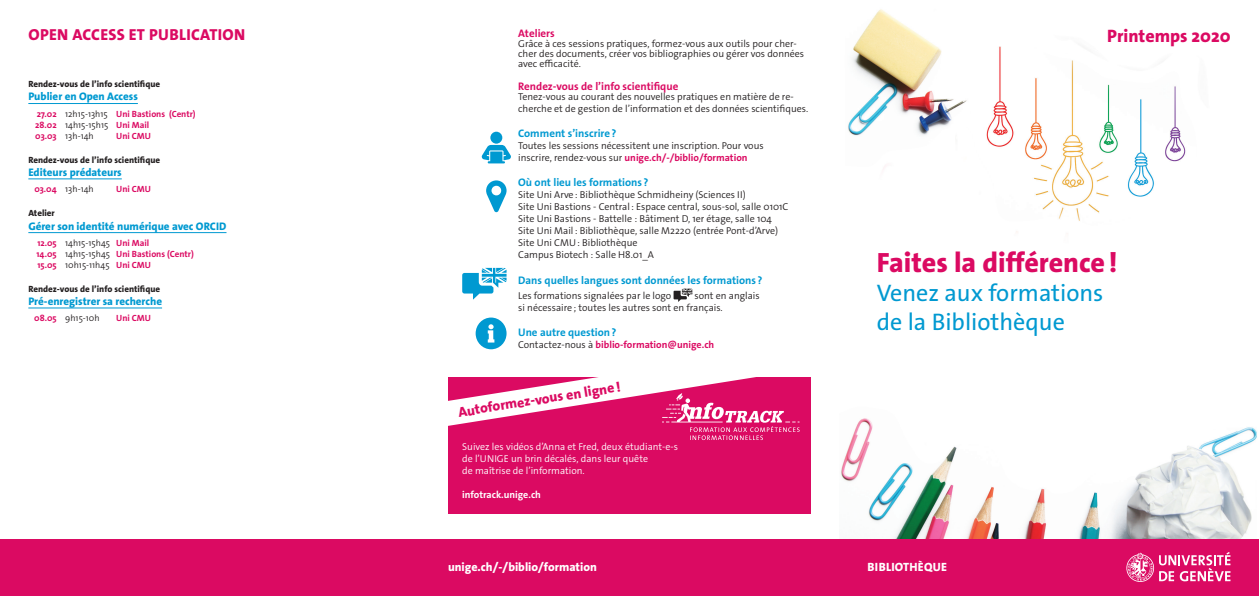
<style>
.page{position:relative;width:1259px;height:596px;background:#fff}
.page>*{position:absolute;margin:0;border:0;box-sizing:border-box;transform-origin:0 0}
.t1{font:800 28px "The Sans Os F";color:#db0a62}
.t2{font:24px/28.8px "The Sans Os F";color:#0099d1}
.t3{font:800 18px "The Sans Os F";color:#db0a62}
.t4{font:800 16px "The Sans Os F";letter-spacing:.02em;color:#db0a62}
.t5{font:800 14px "The Sans Os F";color:#db0a62}
.t6{font:800 12px "The Sans Os F";color:#fff}
.t7{font:700 11px "The Sans Os F";color:#0099d1}
.t8{font:800 11px "The Sans Os F";color:#0099d1}
.t9{font:700 11px "The Sans Os F";color:#db0a62}
.t10{font:300 10px/12px "The Sans Os F";color:#231f20}
.t11{font:300 10px/12px "The Sans Os F";color:#fff}
.t12{font:700 10px "The Sans Os F";color:#db0a62}
.t13{font:700 10px "The Sans Os F";color:#fff}
.t14{font:700 9px "The Sans Os F";color:#db0a62}
.t15{font:800 9px "The Sans Os F";color:#231f20}
.t16{font:300 9px "The Sans Os F";color:#231f20}
.s1{font-weight:300;color:#231f20}
.s2{font-weight:700;color:#db0a62}
</style>
<div class="page">
<img style="left:841px;top:9px;width:416px;height:530px">
<svg style="left:481px;top:132px;width:30px;height:31px"></svg>
<svg style="left:486px;top:180px;width:20px;height:32px"></svg>
<div style="left:475px;top:317px;width:31px;height:32px;background:#0099d1;border-radius:50%"></div>
<svg style="left:488px;top:324px;width:6px;height:18px"></svg>
<div style="left:448px;top:376px;width:363px;height:137px;background:#db0a62"></div>
<svg style="left:462px;top:268px;width:44px;height:31px"></svg>
<svg style="left:673px;top:288px;width:19px;height:14px"></svg>
<svg style="left:448px;top:376px;width:351px;height:64px"></svg>
<hr style="left:28px;top:103px;width:110px;height:1px;background:#0099d1">
<hr style="left:28px;top:178px;width:94px;height:1px;background:#0099d1">
<hr style="left:28px;top:232px;width:198px;height:1px;background:#0099d1">
<hr style="left:28px;top:307px;width:134px;height:1px;background:#0099d1">
<div style="left:0;top:539px;width:1259px;height:56px;background:#db0a62"></div>
<svg style="left:1126px;top:552px;width:104px;height:29px"></svg>
<p class="t4" style="left:28px;top:25px;width:218px">OPEN ACCESS ET PUBLICATION</p>
<p class="t3" style="left:1107px;top:24px;width:125px">Printemps 2020</p>
<p class="t15" style="left:28px;top:78px;width:133px">Rendez-vous de l’info scientifique</p>
<p class="t8" style="left:28px;top:90px;width:111px">Publier en Open Access</p>
<p class="t14" style="left:37px;top:108px;width:160px">27.02 <span class="s1">12h15-13h15</span> Uni Bastions (Centr)</p>
<p class="t14" style="left:35px;top:119px;width:116px">28.02 <span class="s1">14h15-15h15</span> Uni Mail</p>
<p class="t16" style="left:35px;top:130px;width:60px"><span class="s2">03.03</span> 13h-14h</p>
<p class="t14" style="left:116px;top:130px;width:36px">Uni CMU</p>
<p class="t15" style="left:28px;top:154px;width:133px">Rendez-vous de l’info scientifique</p>
<p class="t8" style="left:28px;top:165px;width:95px">Editeurs prédateurs</p>
<p class="t16" style="left:34px;top:183px;width:61px"><span class="s2">03.04</span> 13h-14h</p>
<p class="t14" style="left:116px;top:183px;width:36px">Uni CMU</p>
<p class="t15" style="left:28px;top:207px;width:28px">Atelier</p>
<p class="t8" style="left:28px;top:218px;width:200px">Gérer son identité numérique avec ORCID</p>
<p class="t14" style="left:37px;top:237px;width:113px">12.05 <span class="s1">14h15-15h45</span> Uni Mail</p>
<p class="t14" style="left:36px;top:248px;width:159px">14.05 <span class="s1">14h15-15h45</span> Uni Bastions (Centr)</p>
<p class="t14" style="left:37px;top:259px;width:115px">15.05 <span class="s1">10h15-11h45</span> Uni CMU</p>
<p class="t15" style="left:28px;top:283px;width:133px">Rendez-vous de l’info scientifique</p>
<p class="t8" style="left:28px;top:294px;width:135px">Pré-enregistrer sa recherche</p>
<p class="t16" style="left:34px;top:312px;width:67px"><span class="s2">08.05</span> 9h15-10h</p>
<p class="t14" style="left:116px;top:312px;width:36px">Uni CMU</p>
<p class="t9" style="left:518px;top:26px;width:38px">Ateliers</p>
<p class="t10" style="left:518px;top:38px;width:287px;line-height:10px">Grâce à ces sessions pratiques, formez-vous aux outils pour cher&shy;cher des documents, créer vos bibliographies ou gérer vos données avec efficacité.</p>
<p class="t9" style="left:518px;top:79px;width:162px">Rendez-vous de l’info scientifique</p>
<p class="t10" style="left:518px;top:90px;width:291px">Tenez-vous au courant des nouvelles pratiques en matière de re&shy;cherche et de gestion de l’information et des données scientifiques.</p>
<p class="t7" style="left:518px;top:126px;width:100px">Comment s’inscrire?</p>
<p class="t10" style="left:518px;top:140px;width:247px">Toutes les sessions nécessitent une inscription. Pour vous inscrire, rendez-vous sur <span class="s2">unige.ch/-/biblio/formation</span></p>
<p class="t7" style="left:518px;top:175px;width:132px">Où ont lieu les formations ?</p>
<p class="t10" style="left:518px;top:189px;width:229px">Site Uni Arve: Bibliothèque Schmidheiny (Sciences II)</p>
<p class="t10" style="left:518px;top:201px;width:272px">Site Uni Bastions - Central: Espace central, sous-sol, salle 0101C</p>
<p class="t10" style="left:518px;top:213px;width:255px">Site Uni Bastions - Battelle : Bâtiment D, 1er étage, salle 104</p>
<p class="t10" style="left:518px;top:225px;width:261px">Site Uni Mail: Bibliothèque, salle M2220 (entrée Pont-d’Arve)</p>
<p class="t10" style="left:518px;top:237px;width:121px">Site Uni CMU: Bibliothèque</p>
<p class="t10" style="left:518px;top:249px;width:137px">Campus Biotech : Salle H8.01_A</p>
<p class="t7" style="left:518px;top:273px;width:246px">Dans quelles langues sont données les formations ?</p>
<p class="t10" style="left:518px;top:289px;width:155px">Les formations signalées par le logo</p>
<p class="t1" style="left:877px;top:244px;width:242px">Faites la différence!</p>
<p class="t2" style="left:877px;top:278px;width:228px">Venez aux formations de la Bibliothèque</p>
<p class="t10" style="left:518px;top:289px;width:243px;text-indent:176px">sont en anglais si nécessaire; toutes les autres sont en français.</p>
<p class="t7" style="left:518px;top:325px;width:100px">Une autre question?</p>
<p class="t12" style="left:518px;top:338px;width:198px"><span class="s1">Contactez-nous à</span> biblio-formation@unige.ch</p>
<p class="t5" style="left:457px;top:403px;width:166px;rotate:-9deg">Autoformez-vous en ligne!</p>
<p class="t11" style="left:462px;top:440px;width:217px">Suivez les vidéos d’Anna et Fred, deux étudiant-e-s de l’UNIGE un brin décalés, dans leur quête<br>de maîtrise de l’information.</p>
<p class="t13" style="left:462px;top:487px;width:80px">infotrack.unige.ch</p>
<p class="t6" style="left:448px;top:559px;width:150px">unige.ch/-/biblio/formation</p>
<p class="t6" style="left:867px;top:559px;width:81px">BIBLIOTHÈQUE</p>
</div>
